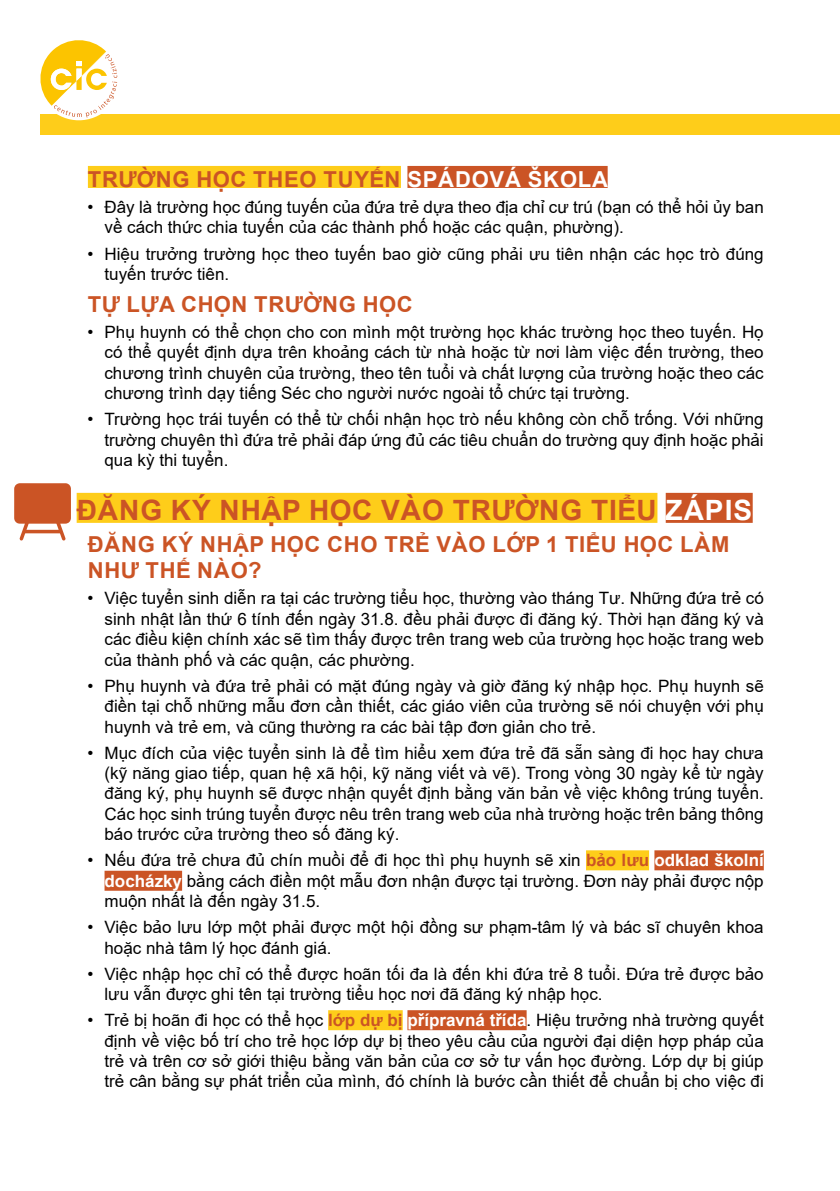
<style>
.page{position:relative;width:840px;height:1191px;background:#fff}
.page>*{position:absolute;margin:0;border:0;box-sizing:border-box;transform-origin:0 0}
.t1{font:700 28px "Arial";color:#cb5425}
.t2{font:700 28px "Arial";color:#fff}
.t3{font:700 22px "Arial";letter-spacing:.025em;color:#cb5425}
.t4{font:700 22px "Arial";color:#fff}
.t5{font:17px/20.4px "Arial";color:#000;text-align:justify}
.s1{color:#cb5425}
.s2{font-weight:700;color:#cb5425}
.s3{font-weight:700;color:#fff}
</style>
<div class="page">
<div style="left:40px;top:114px;width:799px;height:20px;background:#fecd1a"></div>
<div style="left:88px;top:166px;width:312px;height:22px;background:#fecd1a"></div>
<div style="left:407px;top:166px;width:200px;height:22px;background:#cb5425"></div>
<div style="left:77px;top:493px;width:580px;height:30px;background:#fecd1a"></div>
<div style="left:665px;top:493px;width:87px;height:30px;background:#cb5425"></div>
<div style="left:585px;top:850px;width:63px;height:20px;background:#fecd1a"></div>
<div style="left:654px;top:850px;width:109px;height:20px;background:#cb5425"></div>
<div style="left:104px;top:870px;width:78px;height:20px;background:#cb5425"></div>
<div style="left:328px;top:1010px;width:74px;height:20px;background:#fecd1a"></div>
<div style="left:407px;top:1010px;width:119px;height:20px;background:#cb5425"></div>
<svg style="left:14px;top:483px;width:57px;height:57px"></svg>
<svg style="left:40px;top:40px;width:78px;height:81px"></svg>
<p class="t3" style="left:88px;top:164px;width:33px">TRƯỜNG</p>
<p class="t3" style="left:196px;top:164px;width:17px">HỌC</p>
<p class="t3" style="left:253px;top:164px;width:87px">THEOTUY</p>
<p class="t4" style="left:369px;top:164px;width:55px"><span class="s1">ẾN</span> SPÁDOVÁ</p>
<p class="t4" style="left:527px;top:164px;width:78px">ŠKOLA</p>
<p class="t5" style="left:104px;top:197px;width:660px;text-indent:-17px">• Đây là trường học đúng tuyến của đứa trẻ dựa theo địa chỉ cư trú (bạn có thể hỏi ủy ban về cách thức chia tuyến của các thành phố hoặc các quận, phường).</p>
<p class="t5" style="left:104px;top:243px;width:660px;text-indent:-17px">• Hiệu trưởng trường học theo tuyến bao giờ cũng phải ưu tiên nhận các học trò đúng tuyến trước tiên.</p>
<p class="t3" style="left:88px;top:289px;width:110px">TỰ LỰA CHỌN</p>
<p class="t3" style="left:254px;top:289px;width:18px">TRƯỜNG</p>
<p class="t3" style="left:363px;top:289px;width:17px">HỌC</p>
<p class="t5" style="left:104px;top:322px;width:660px;text-indent:-17px">• Phụ huynh có thể chọn cho con mình một trường học khác trường học theo tuyến. Họ có thể quyết định dựa trên khoảng cách từ nhà hoặc từ nơi làm việc đến trường, theo chương trình chuyên của trường, theo tên tuổi và chất lượng của trường hoặc theo các chương trình dạy tiếng Séc cho người nước ngoài tổ chức tại trường.</p>
<p class="t5" style="left:104px;top:409px;width:660px;text-indent:-17px">• Trường học trái tuyến có thể từ chối nhận học trò nếu không còn chỗ trống. Với những trường chuyên thì đứa trẻ phải đáp ứng đủ các tiêu chuẩn do trường quy định hoặc phải qua kỳ thi tuyển.</p>
<h1 class="t1" style="left:77px;top:490px;width:44px">ĐĂNG</h1>
<h1 class="t1" style="left:171px;top:490px;width:70px">KÝ NHẬP</h1>
<h1 class="t1" style="left:309px;top:490px;width:21px">HỌC</h1>
<h1 class="t1" style="left:381px;top:490px;width:22px">VÀO</h1>
<h1 class="t1" style="left:452px;top:490px;width:23px">TRƯỜNG</h1>
<h1 class="t1" style="left:590px;top:490px;width:17px">TIỂU</h1>
<h1 class="t2" style="left:665px;top:490px;width:36px">ZÁPIS</h1>
<p class="t3" style="left:88px;top:529px;width:35px">ĐĂNG</p>
<p class="t3" style="left:162px;top:529px;width:55px">KÝ NHẬP</p>
<p class="t3" style="left:270px;top:529px;width:17px">HỌC</p>
<p class="t3" style="left:327px;top:529px;width:18px">CHO</p>
<p class="t3" style="left:384px;top:529px;width:69px">TR Ẻ VÀO</p>
<p class="t3" style="left:492px;top:529px;width:86px">LỚP 1 TIỂU</p>
<p class="t3" style="left:623px;top:529px;width:17px">HỌC</p>
<p class="t3" style="left:680px;top:529px;width:32px">LÀM</p>
<p class="t3" style="left:88px;top:555px;width:18px">NHƯ</p>
<p class="t3" style="left:145px;top:555px;width:69px">TH Ế NÀO</p>
<p class="t3" style="left:248px;top:555px;width:15px">?</p>
<p class="t5" style="left:104px;top:588px;width:660px;text-indent:-17px">• Việc tuyển sinh diễn ra tại các trường tiểu học, thường vào tháng Tư. Những đứa trẻ có sinh nhật lần thứ 6 tính đến ngày 31.8. đều phải được đi đăng ký. Thời hạn đăng ký và các điều kiện chính xác sẽ tìm thấy được trên trang web của trường học hoặc trang web của thành phố và các quận, các phường.</p>
<p class="t5" style="left:104px;top:675px;width:660px;text-indent:-17px">• Phụ huynh và đứa trẻ phải có mặt đúng ngày và giờ đăng ký nhập học. Phụ huynh sẽ điền tại chỗ những mẫu đơn cần thiết, các giáo viên của trường sẽ nói chuyện với phụ huynh và trẻ em, và cũng thường ra các bài tập đơn giản cho trẻ.</p>
<p class="t5" style="left:104px;top:742px;width:660px;text-indent:-17px">• Mục đích của việc tuyển sinh là để tìm hiểu xem đứa trẻ đã sẵn sàng đi học hay chưa (kỹ năng giao tiếp, quan hệ xã hội, kỹ năng viết và vẽ). Trong vòng 30 ngày kể từ ngày đăng ký, phụ huynh sẽ được nhận quyết định bằng văn bản về việc không trúng tuyển.<br>Các học sinh trúng tuyển được nêu trên trang web của nhà trường hoặc trên bảng thông báo trước cửa trường theo số đăng ký.</p>
<p class="t5" style="left:104px;top:850px;width:660px;text-indent:-17px">• Nếu đứa trẻ chưa đủ chín muồi để đi học thì phụ huynh sẽ xin <span class="s2">BẢO LƯU</span> <span class="s3">ODKLAD ŠKOLNÍ DOCHÁZKY</span> bằng cách điền một mẫu đơn nhận được tại trường. Đơn này phải được nộp muộn nhất là đến ngày 31.5.</p>
<p class="t5" style="left:104px;top:917px;width:660px;text-indent:-17px">• Việc bảo lưu lớp một phải được một hội đồng sư phạm-tâm lý và bác sĩ chuyên khoa hoặc nhà tâm lý học đánh giá.</p>
<p class="t5" style="left:104px;top:963px;width:660px;text-indent:-17px">• Việc nhập học chỉ có thể được hoãn tối đa là đến khi đứa trẻ 8 tuổi. Đứa trẻ được bảo lưu vẫn được ghi tên tại trường tiểu học nơi đã đăng ký nhập học.</p>
<p class="t5" style="left:104px;top:1009px;width:660px;text-indent:-17px">• Trẻ bị hoãn đi học có thể học <span class="s2">LỚP DỰ BỊ</span> <span class="s3">PŘÍPRAVNÁ TŘÍDA</span>. Hiệu trưởng nhà trường quyết định về việc bố trí cho trẻ học lớp dự bị theo yêu cầu của người đại diện hợp pháp của trẻ và trên cơ sở giới thiệu bằng văn bản của cơ sở tư vấn học đường. Lớp dự bị giúp trẻ cân bằng sự phát triển của mình, đó chính là bước cần thiết để chuẩn bị cho việc đi</p>
</div>
